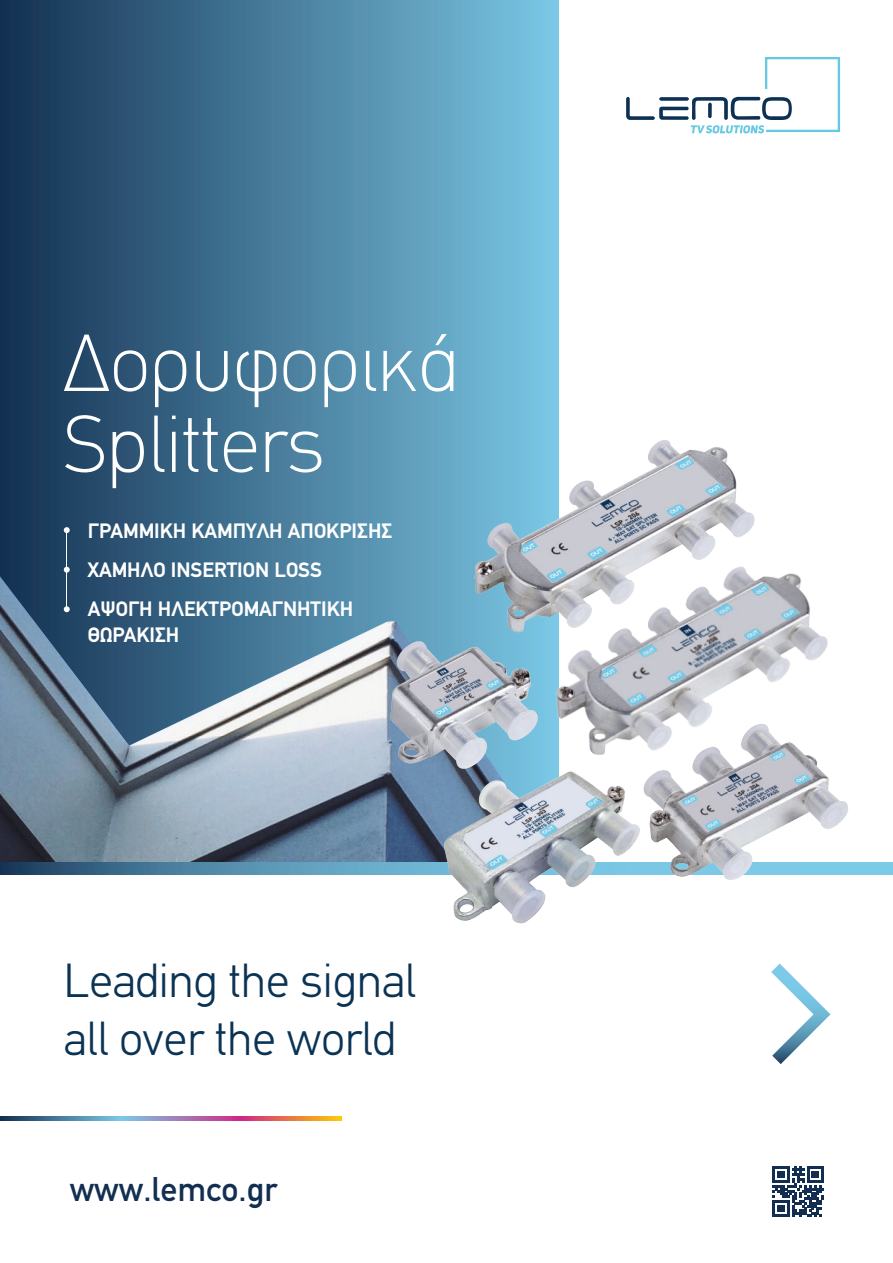
<style>
.page{position:relative;width:893px;height:1263px;background:#fff}
.page>*{position:absolute;margin:0;border:0;box-sizing:border-box;transform-origin:0 0}
.t1{font:100 81px/81px "PF Din Text";color:#fff}
.t2{font:300 48px/57.6px "PF Din Text";color:#0b3354}
.t3{font:500 34.5px "PF Din Text";color:#122f51}
.t4{font:700 21px/39.5px "PF Din Text";color:#fff}
</style>
<div class="page">
<div style="left:0;top:0;width:559px;height:862px;background:linear-gradient(to right,#143052,#7cc8e5)"></div>
<img style="left:0;top:576px;width:446px;height:286px">
<svg style="left:0;top:862px;width:893px;height:12px;background:#4b809f"></svg>
<svg style="left:0;top:1116px;width:341px;height:5px;background:#967a8c"></svg>
<svg style="left:771px;top:963px;width:59px;height:101px"></svg>
<svg style="left:773px;top:1166px;width:51px;height:51px"></svg>
<svg style="left:626px;top:57px;width:214px;height:76px"></svg>
<svg style="left:64px;top:527px;width:6px;height:6px"></svg>
<svg style="left:64px;top:567px;width:6px;height:6px"></svg>
<svg style="left:64px;top:606px;width:6px;height:6px"></svg>
<hr style="left:66px;top:530px;width:1px;height:40px;background:#fff">
<hr style="left:66px;top:568px;width:1px;height:40px;background:#fff">
<img style="left:393px;top:771px;width:216px;height:153px">
<img style="left:446px;top:421px;width:309px;height:204px">
<img style="left:359px;top:625px;width:205px;height:160px">
<img style="left:530px;top:542px;width:298px;height:222px">
<img style="left:609px;top:705px;width:272px;height:175px">
<h1 class="t1" style="left:63px;top:323px;width:397px">Δορυφορικά<br>Splitters</h1>
<p class="t4" style="left:88px;top:511px;width:306px">ΓΡΑΜΜΙΚΉ ΚΑΜΠΎΛΗ ΑΠΌΚΡΙΣΗΣ<br>ΧΑΜΗΛΌ INSERTION LOSS<br>ΆΨΟΓΗ ΗΛΕΚΤΡΟΜΑΓΝΗΤΙΚΉ</p>
<p class="t4" style="left:88px;top:614px;width:90px">ΘΩΡΆΚΙΣΗ</p>
<h2 class="t2" style="left:64px;top:952px;width:354px">Leading the signal all over the world</h2>
<h3 class="t3" style="left:70px;top:1170px;width:209px">www.lemco.gr</h3>
</div>
